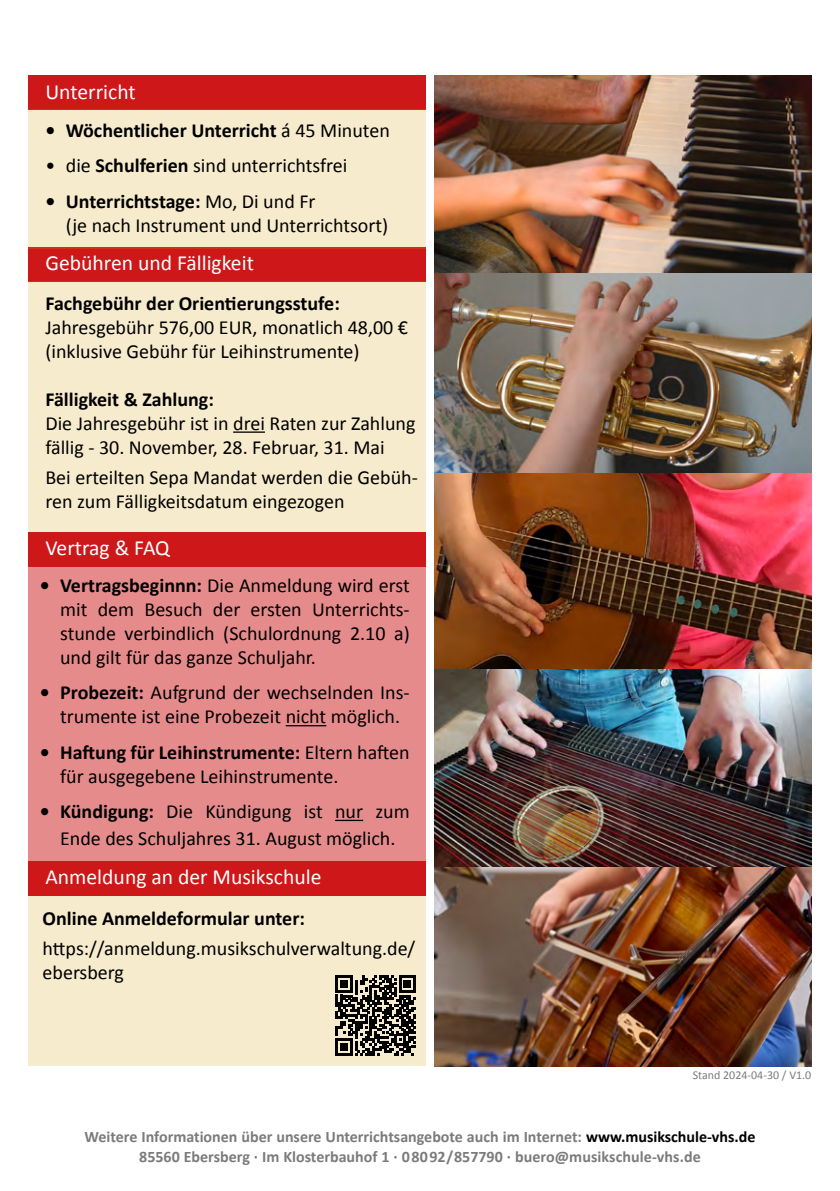
<style>
.page{position:relative;width:840px;height:1191px;background:#fff}
.page>*{position:absolute;margin:0;border:0;box-sizing:border-box;transform-origin:0 0}
.t1{font:21.6px "Calibri";color:#fff}
.t2{font:20px/24px "Calibri";color:#000}
.t3{font:700 20px "Calibri";color:#000}
.t4{font:700 16px/19.2px "Calibri";color:#7c7b7b;text-align:center}
.t5{font:12px "Calibri";color:#7c7b7b}
.s1{font-weight:400}
.s2{font-weight:700}
.s3{color:#000}
</style>
<div class="page">
<div style="left:28px;top:894px;width:397px;height:172px;background:#f7ebcd"></div>
<img style="left:434px;top:76px;width:377px;height:791px">
<div style="left:28px;top:566px;width:397px;height:305px;background:#e68b8c"></div>
<hr style="left:285px;top:725px;width:41px;height:1px;background:#000">
<hr style="left:335px;top:819px;width:28px;height:2px;background:#000">
<div style="left:28px;top:247px;width:397px;height:35px;background:#cd1719"></div>
<div style="left:28px;top:282px;width:397px;height:257px;background:#f7ebcd"></div>
<hr style="left:233px;top:431px;width:32px;height:2px;background:#000">
<svg style="left:335px;top:975px;width:80px;height:80px"></svg>
<div style="left:28px;top:861px;width:397px;height:34px;background:#cd1719"></div>
<div style="left:28px;top:532px;width:397px;height:35px;background:#cd1719"></div>
<div style="left:28px;top:76px;width:397px;height:34px;background:#cd1719"></div>
<div style="left:28px;top:109px;width:397px;height:140px;background:#f7ebcd"></div>
<img style="left:434px;top:867px;width:377px;height:199px">
<p class="t1" style="left:45px;top:78px;width:92px">Unterricht</p>
<p class="t3" style="left:45px;top:116px;width:346px">• Wöchentlicher Unterricht <span class="s1">á 45 Minuten</span></p>
<p class="t2" style="left:45px;top:153px;width:303px">• die <span class="s2">Schulferien</span> sind unterrichtsfrei</p>
<p class="t2" style="left:66px;top:188px;width:324px;text-indent:-20px"><span class="s2">• Unterrichtstage:</span> Mo, Di und Fr<br>(je nach Instrument und Unterrichtsort)</p>
<p class="t1" style="left:45px;top:250px;width:210px">Gebühren und Fälligkeit</p>
<p class="t3" style="left:45px;top:289px;width:296px">Fachgebühr der Orientierungsstufe:</p>
<p class="t2" style="left:45px;top:314px;width:364px">Jahresgebühr 576,00 EUR, monatlich 48,00 € (inklusive Gebühr für Leihinstrumente)</p>
<p class="t3" style="left:45px;top:385px;width:170px">Fälligkeit &amp; Zahlung:</p>
<p class="t2" style="left:45px;top:410px;width:371px">Die Jahresgebühr ist in drei Raten zur Zahlung fällig - 30. November, 28. Februar, 31. Mai</p>
<p class="t2" style="left:45px;top:464px;width:374px">Bei erteilten Sepa Mandat werden die Gebüh&shy;ren zum Fälligkeitsdatum eingezogen</p>
<p class="t1" style="left:45px;top:534px;width:126px">Vertrag &amp; FAQ</p>
<p class="t2" style="left:60px;top:572px;width:351px;text-align:justify;text-indent:-20px"><span class="s2">• Vertragsbeginnn:</span> Die Anmeldung wird erst mit dem Besuch der ersten Unterrichts&shy;stunde verbindlich (Schulordnung 2.10 a) und gilt für das ganze Schuljahr.</p>
<p class="t2" style="left:40px;top:680px;width:371px;text-align:center"><span class="s2">• Probezeit:</span> Aufgrund der wechselnden Ins&shy;trumente ist eine Probezeit nicht möglich.</p>
<p class="t2" style="left:60px;top:739px;width:351px;text-indent:-20px"><span class="s2">• Haftung für Leihinstrumente:</span> Eltern haften für ausgegebene Leihinstrumente.</p>
<p class="t2" style="left:40px;top:797px;width:371px;line-height:26.4px;text-align:center"><span class="s2">• Kündigung:</span> Die Kündigung ist nur zum<br>Ende des Schuljahres 31. August möglich.</p>
<p class="t1" style="left:45px;top:863px;width:277px">Anmeldung an der Musikschule</p>
<p class="t3" style="left:43px;top:904px;width:264px">Online Anmeldeformular unter:</p>
<p class="t2" style="left:43px;top:935px;width:374px">https://anmeldung.musikschulverwaltung.de/ ebersberg</p>
<p class="t5" style="left:692px;top:1067px;width:120px">Stand 2024-04-30 / V1.0</p>
<p class="t4" style="left:84px;top:1126px;width:672px">Weitere Informationen über unsere Unterrichtsangebote auch im Internet: <span class="s3">www.musikschule-vhs.de<br></span>85560 Ebersberg · Im Klosterbauhof 1 · 08092/857790 · buero@musikschule-vhs.de</p>
</div>
